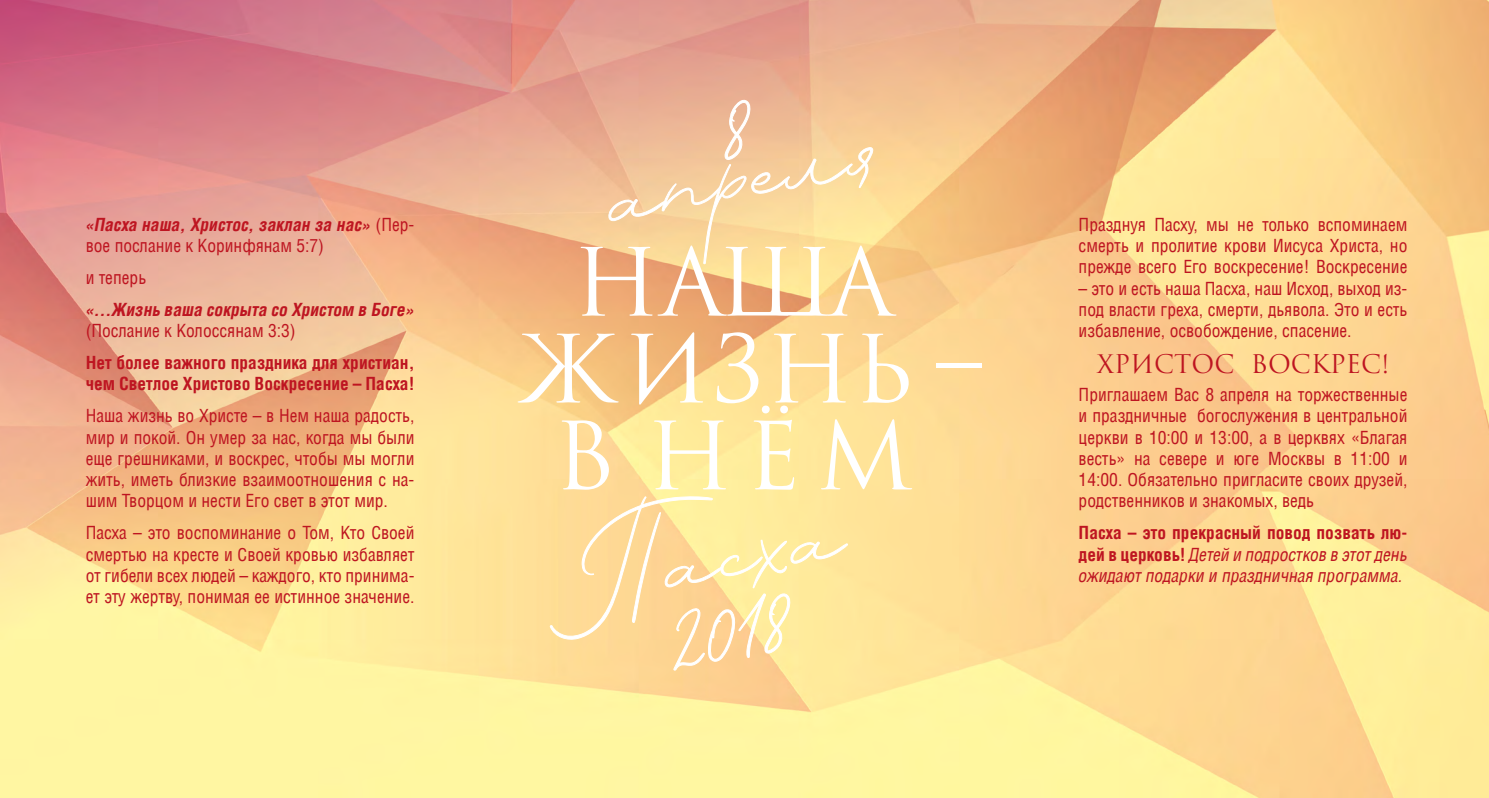
<style>
.page{position:relative;width:1489px;height:798px;background:#fff}
.page>*{position:absolute;margin:0;border:0;box-sizing:border-box;transform-origin:0 0}
.t1{font:25px "Romul C";color:#be1521}
.t2{font:17.5px/21.2px "AG Letterica Condensed";color:#be1521;text-align:justify}
.t3{font:italic 17.5px/21.2px "AG Letterica Condensed";color:#be1521;text-align:justify}
.t4{font:italic 700 17.5px/21.2px "AG Letterica Condensed";color:#be1521}
.t5{font:700 17.5px/21.2px "AG Letterica Condensed";color:#be1521}
.s1{font-weight:400;font-style:normal}
.s2{font-weight:700;font-style:normal}
</style>
<div class="page">
<img style="left:0;top:0;width:1488px;height:797px">
<svg style="left:550px;top:496px;width:298px;height:174px;background:#fee29f"></svg>
<svg style="left:580px;top:97px;width:316px;height:218px;background:#f5cc9d"></svg>
<svg style="left:517px;top:333px;width:101px;height:69px"></svg>
<hr style="left:936px;top:363px;width:45px;height:4px;background:#fff">
<svg style="left:561px;top:420px;width:48px;height:69px"></svg>
<svg style="left:631px;top:331px;width:281px;height:158px"></svg>
<p class="t4" style="left:86px;top:213px;width:330px">«Пасха наша, Христос, заклан за нас» <span class="s1">(Пер&shy;вое послание к Коринфянам 5:7)</span></p>
<p class="t2" style="left:86px;top:267px;width:62px">и теперь</p>
<p class="t4" style="left:86px;top:298px;width:330px">«…Жизнь ваша сокрыта со Христом в Боге»</p>
<p class="t2" style="left:86px;top:320px;width:211px">(Послание к Колоссянам 3:3)</p>
<p class="t5" style="left:86px;top:351px;width:330px">Нет более важного праздника для христиан, чем Светлое Христово Воскресение – Пасха!</p>
<p class="t2" style="left:86px;top:405px;width:330px">Наша жизнь во Христе – в Нем наша радость, мир и покой. Он умер за нас, когда мы были еще грешниками, и воскрес, чтобы мы могли жить, иметь близкие взаимоотношения с на&shy;шим Творцом и нести Его свет в этот мир.</p>
<p class="t2" style="left:86px;top:522px;width:330px">Пасха – это воспоминание о Том, Кто Своей смертью на кресте и Своей кровью избавляет от гибели всех людей – каждого, кто принима&shy;ет эту жертву, понимая ее истинное значение.</p>
<p class="t2" style="left:1078px;top:214px;width:330px">Празднуя Пасху, мы не только вспоминаем смерть и пролитие крови Иисуса Христа, но прежде всего Его воскресение! Воскресение</p>
<p class="t2" style="left:1078px;top:277px;width:330px">– это и есть наша Пасха, наш Исход, выход из&shy;под власти греха, смерти, дьявола. Это и есть избавление, освобождение, спасение.</p>
<h1 class="t1" style="left:1096px;top:349px;width:294px">Христос Воскрес!</h1>
<p class="t2" style="left:1078px;top:384px;width:330px">Приглашаем Вас 8 апреля на торжественные и праздничные богослужения в центральной церкви в 10:00 и 13:00, а в церквях «Благая весть» на севере и юге Москвы в 11:00 и 14:00. Обязательно пригласите своих друзей, родственников и знакомых, ведь</p>
<p class="t3" style="left:1078px;top:522px;width:330px"><span class="s2">Пасха – это прекрасный повод позвать лю&shy;дей в церковь!</span> Детей и подростков в этот день ожидают подарки и праздничная программа.</p>
</div>
